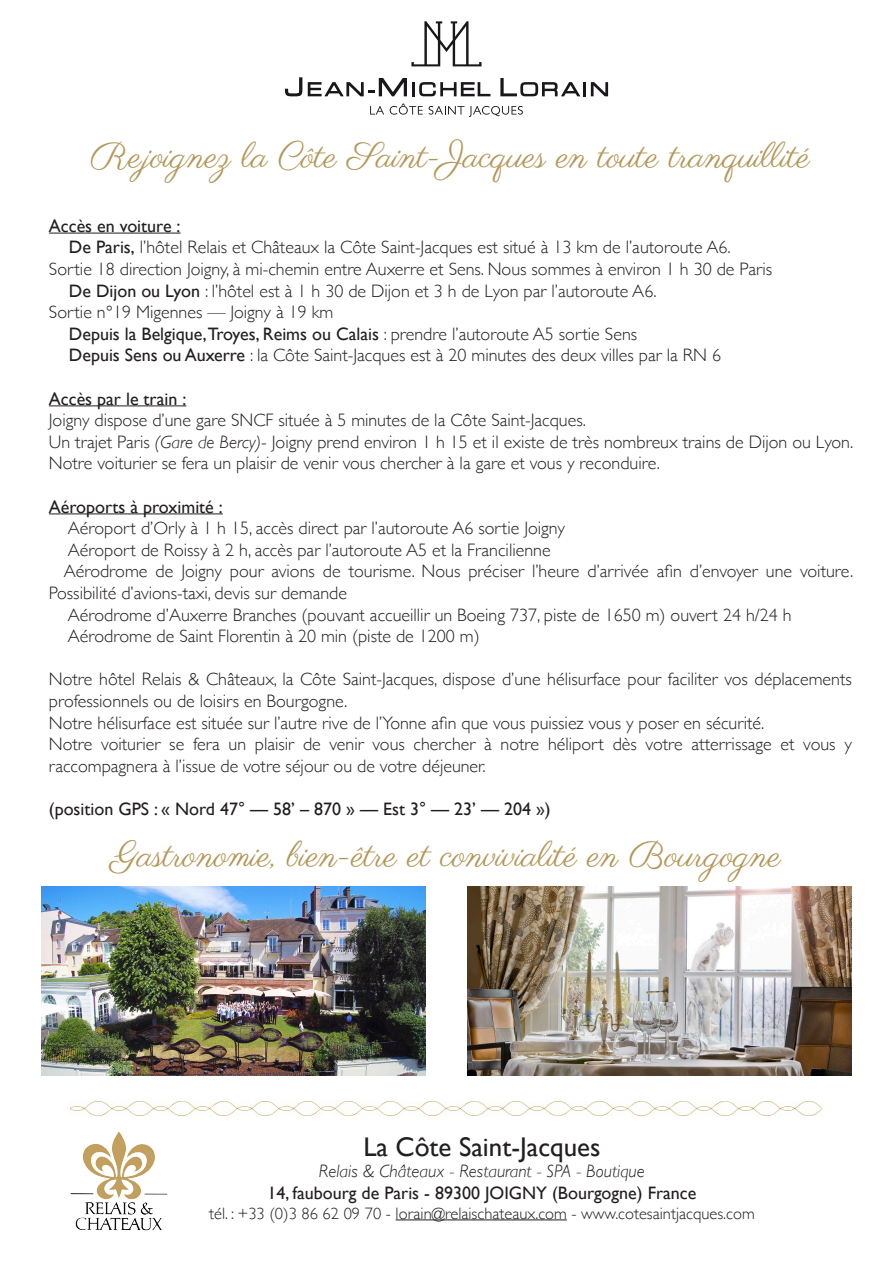
<style>
.page{position:relative;width:893px;height:1263px;background:#fff}
.page>*{position:absolute;margin:0;border:0;box-sizing:border-box;transform-origin:0 0}
.t1{font:36px "Parisienne";color:#b39758}
.t2{font:27px "Gill Sans";color:#231f20}
.t3{font:300 18px/21.6px "Gill Sans";color:#231f20}
.t4{font:18px "Gill Sans";color:#231f20}
.t5{font:italic 300 18px "Gill Sans";color:#231f20}
.t6{font:300 16.5px "Gill Sans";color:#231f20}
.s1{font-weight:400}
.s2{font-weight:300}
.s3{font-style:italic}
</style>
<div class="page">
<svg style="left:285px;top:77px;width:17px;height:19px"></svg>
<svg style="left:308px;top:78px;width:99px;height:18px"></svg>
<hr style="left:412px;top:82px;width:3px;height:14px;background:#1a171b">
<svg style="left:419px;top:82px;width:71px;height:14px"></svg>
<svg style="left:500px;top:78px;width:80px;height:18px"></svg>
<hr style="left:583px;top:82px;width:3px;height:14px;background:#1a171b">
<svg style="left:591px;top:82px;width:17px;height:14px"></svg>
<svg style="left:370px;top:106px;width:14px;height:9px"></svg>
<svg style="left:390px;top:103px;width:33px;height:12px"></svg>
<svg style="left:429px;top:106px;width:94px;height:11px"></svg>
<svg style="left:411px;top:21px;width:70px;height:45px"></svg>
<img style="left:41px;top:887px;width:384px;height:188px">
<img style="left:468px;top:887px;width:384px;height:188px">
<img style="left:70px;top:1101px;width:753px;height:16px">
<hr style="left:396px;top:1219px;width:171px;height:1px;background:#231f20">
<img style="left:70px;top:1131px;width:98px;height:100px">
<hr style="left:49px;top:233px;width:132px;height:1px;background:#231f20">
<hr style="left:49px;top:405px;width:137px;height:1px;background:#231f20">
<hr style="left:49px;top:513px;width:174px;height:1px;background:#231f20">
<p class="t1" style="left:91px;top:134px;width:721px">Rejoignez la Côte Saint-Jacques en toute tranquillité</p>
<p class="t4" style="left:49px;top:215px;width:133px">Accès en voiture :</p>
<p class="t3" style="left:69px;top:236px;width:663px"><span class="s1">De Paris,</span> l’hôtel Relais et Châteaux la Côte Saint-Jacques est situé à 13 km de l’autoroute A6.</p>
<p class="t3" style="left:49px;top:257px;width:725px">Sortie 18 direction Joigny, à mi-chemin entre Auxerre et Sens. Nous sommes à environ 1 h 30 de Paris</p>
<p class="t3" style="left:69px;top:279px;width:589px"><span class="s1">De Dijon ou Lyon</span> : l’hôtel est à 1 h 30 de Dijon et 3 h de Lyon par l’autoroute A6.</p>
<p class="t3" style="left:49px;top:301px;width:286px">Sortie n°19 Migennes — Joigny à 19 km</p>
<p class="t4" style="left:69px;top:323px;width:570px">Depuis la Belgique,Troyes, Reims ou Calais <span class="s2">: prendre l’autoroute A5 sortie Sens</span></p>
<p class="t3" style="left:69px;top:344px;width:654px"><span class="s1">Depuis Sens ou Auxerre</span> : la Côte Saint-Jacques est à 20 minutes des deux villes par la RN 6</p>
<p class="t4" style="left:49px;top:388px;width:139px">Accès par le train :</p>
<p class="t3" style="left:49px;top:409px;width:538px">Joigny dispose d’une gare SNCF située à 5 minutes de la Côte Saint-Jacques.</p>
<p class="t3" style="left:49px;top:430px;width:806px">Un trajet Paris <span class="s3">(Gare de Bercy)</span>- Joigny prend environ 1 h 15 et il existe de très nombreux trains de Dijon ou Lyon.</p>
<p class="t3" style="left:49px;top:452px;width:613px">Notre voiturier se fera un plaisir de venir vous chercher à la gare et vous y reconduire.</p>
<p class="t4" style="left:49px;top:496px;width:175px">Aéroports à proximité :</p>
<p class="t3" style="left:68px;top:517px;width:499px">Aéroport d’Orly à 1 h 15, accès direct par l’autoroute A6 sortie Joigny</p>
<p class="t3" style="left:68px;top:538px;width:484px">Aéroport de Roissy à 2 h, accès par l’autoroute A5 et la Francilienne</p>
<p class="t3" style="left:49px;top:560px;width:806px;text-indent:15px">Aérodrome de Joigny pour avions de tourisme. Nous préciser l’heure d’arrivée afin d’envoyer une voiture.<br>Possibilité d’avions-taxi, devis sur demande</p>
<p class="t3" style="left:68px;top:603px;width:725px">Aérodrome d’Auxerre Branches (pouvant accueillir un Boeing 737, piste de 1650 m) ouvert 24 h/24 h</p>
<p class="t3" style="left:68px;top:625px;width:413px">Aérodrome de Saint Florentin à 20 min (piste de 1200 m)</p>
<p class="t3" style="left:49px;top:668px;width:804px">Notre hôtel Relais &amp; Châteaux, la Côte Saint-Jacques, dispose d’une hélisurface pour faciliter vos déplacements professionnels ou de loisirs en Bourgogne.</p>
<p class="t3" style="left:49px;top:711px;width:717px">Notre hélisurface est située sur l’autre rive de l’Yonne afin que vous puissiez vous y poser en sécurité.</p>
<p class="t3" style="left:49px;top:733px;width:804px">Notre voiturier se fera un plaisir de venir vous chercher à notre héliport dès votre atterrissage et vous y raccompagnera à l’issue de votre séjour ou de votre déjeuner.</p>
<p class="t4" style="left:49px;top:798px;width:503px">(position GPS : « Nord 47° — 58’ – 870 » — Est 3° — 23’ — 204 »)</p>
<p class="t1" style="left:112px;top:832px;width:670px">Gastronomie, bien-être et convivialité en Bourgogne</p>
<p class="t2" style="left:363px;top:1131px;width:239px">La Côte Saint-Jacques</p>
<p class="t5" style="left:319px;top:1161px;width:327px">Relais &amp; Châteaux - Restaurant - SPA - Boutique</p>
<p class="t4" style="left:267px;top:1182px;width:430px">14, faubourg de Paris - 89300 JOIGNY (Bourgogne) France</p>
<p class="t6" style="left:209px;top:1200px;width:547px">tél. : +33 (0)3 86 62 09 70 - lorain@relaischateaux.com - www.cotesaintjacques.com</p>
</div>
